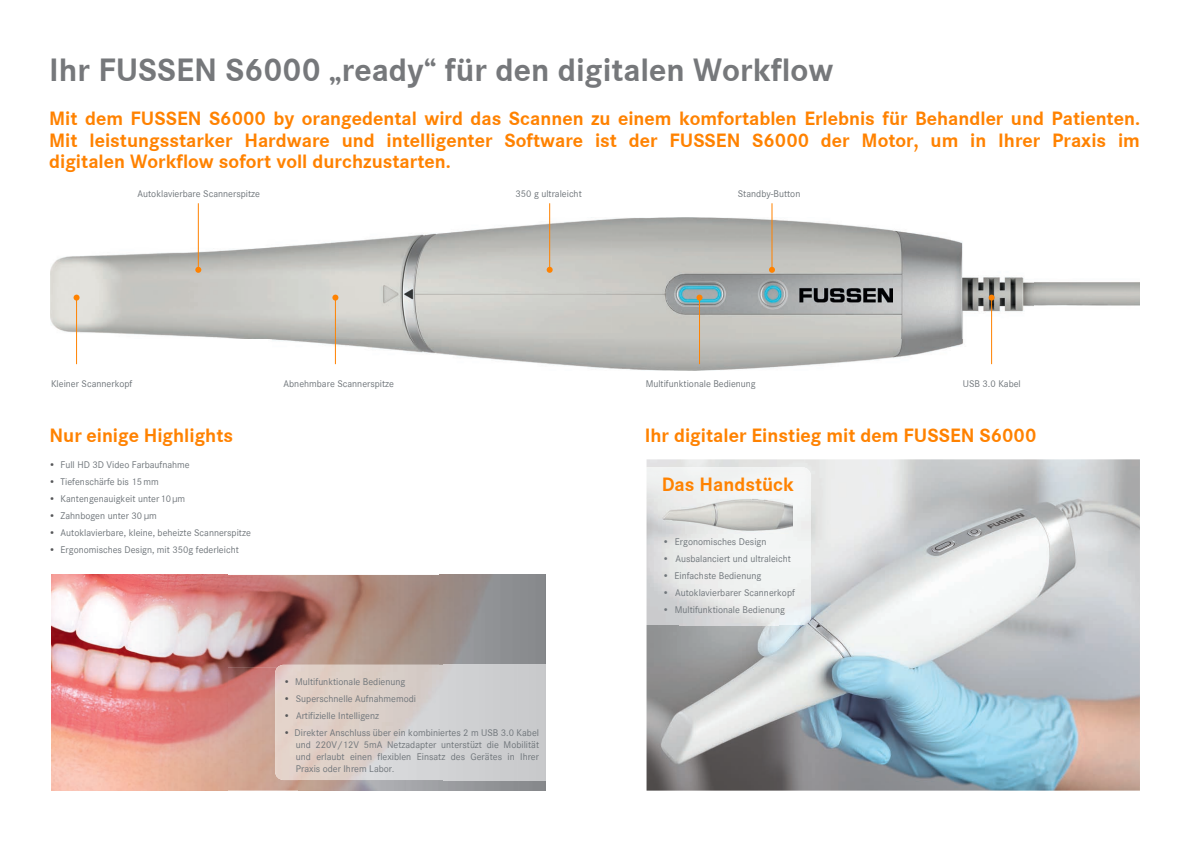
<style>
.page{position:relative;width:1191px;height:842px;background:#fff}
.page>*{position:absolute;margin:0;border:0;box-sizing:border-box;transform-origin:0 0}
.t1{font:33.5px "Corporate S Bold";color:#76787b}
.t2{font:20px/21.5px "Corporate S Bold";color:#ff8200;text-align:justify}
.t3{font:10px/12px "Corporate S Regular";color:#6f757a;text-align:justify}
.s1{color:#57585a}
.s2{font-family:"Corporate S Demi";font-size:8px}
</style>
<div class="page">
<img style="left:50px;top:218px;width:1090px;height:153px">
<hr style="left:76px;top:298px;width:1px;height:66px;background:#ff8200">
<svg style="left:74px;top:295px;width:6px;height:6px"></svg>
<hr style="left:335px;top:298px;width:1px;height:66px;background:#ff8200">
<svg style="left:332px;top:295px;width:6px;height:6px"></svg>
<hr style="left:198px;top:203px;width:1px;height:67px;background:#ff8200">
<svg style="left:195px;top:267px;width:6px;height:6px"></svg>
<hr style="left:549px;top:203px;width:1px;height:67px;background:#ff8200">
<svg style="left:546px;top:267px;width:6px;height:6px"></svg>
<hr style="left:771px;top:203px;width:1px;height:67px;background:#ff8200">
<svg style="left:769px;top:267px;width:6px;height:6px"></svg>
<hr style="left:699px;top:298px;width:1px;height:66px;background:#ff8200">
<svg style="left:696px;top:295px;width:6px;height:6px"></svg>
<hr style="left:991px;top:298px;width:1px;height:66px;background:#ff8200">
<svg style="left:988px;top:295px;width:6px;height:6px"></svg>
<img style="left:646px;top:459px;width:494px;height:332px">
<div style="left:646px;top:467px;width:165px;height:32px;background:#f1f3f2"></div>
<img style="left:646px;top:499px;width:33px;height:126px">
<div style="left:778px;top:499px;width:33px;height:126px;background:#f1f4f3"></div>
<img style="left:679px;top:534px;width:99px;height:91px">
<img style="left:658px;top:496px;width:134px;height:38px">
<img style="left:52px;top:575px;width:176px;height:216px">
<img style="left:228px;top:575px;width:211px;height:92px">
<img style="left:228px;top:667px;width:70px;height:124px">
<svg style="left:545px;top:665px;width:1px;height:115px"></svg>
<h1 class="t1" style="left:49px;top:51px;width:786px">Ihr FUSSEN S6000 „ready“ für den digitalen Workflow</h1>
<p class="t2" style="left:49px;top:108px;width:1092px">Mit dem FUSSEN S6000 by orangedental wird das Scannen zu einem komfortablen Erlebnis für Behandler und Patienten.<br>Mit leistungsstarker Hardware und intelligenter Software ist der FUSSEN S6000 der Motor, um in Ihrer Praxis im digitalen Workflow sofort voll durchzustarten.</p>
<p class="t3" style="left:137px;top:188px;width:124px">Autoklavierbare Scannerspitze</p>
<p class="t3" style="left:515px;top:188px;width:68px">350 g ultraleicht</p>
<p class="t3" style="left:738px;top:188px;width:64px">Standby-Button</p>
<p class="t3" style="left:51px;top:377px;width:83px">Kleiner Scannerkopf</p>
<p class="t3" style="left:283px;top:377px;width:112px">Abnehmbare Scannerspitze</p>
<p class="t3" style="left:645px;top:377px;width:112px">Multifunktionale Bedienung</p>
<p class="t3" style="left:963px;top:377px;width:59px">USB 3.0 Kabel</p>
<h2 class="t2" style="left:49px;top:425px;width:185px">Nur einige Highlights</h2>
<h2 class="t2" style="left:644px;top:425px;width:393px">Ihr digitaler Einstieg mit dem FUSSEN S6000</h2>
<p class="t3" style="left:49px;top:459px;width:142px"><span class="s1">•</span> Full HD 3D Video Farbaufnahme</p>
<p class="t3" style="left:49px;top:476px;width:111px"><span class="s1">•</span> Tiefenschärfe bis 15mm</p>
<p class="t3" style="left:49px;top:493px;width:138px"><span class="s1">•</span> Kantengenauigkeit unter 10 µm</p>
<p class="t3" style="left:49px;top:510px;width:109px"><span class="s1">•</span> Zahnbogen unter 30 µm</p>
<p class="t3" style="left:49px;top:527px;width:203px"><span class="s1">•</span> Autoklavierbare, kleine, beheizte Scannerspitze</p>
<p class="t3" style="left:49px;top:544px;width:191px"><span class="s1">•</span> Ergonomisches Design, mit 350g federleicht</p>
<h2 class="t2" style="left:661px;top:474px;width:134px">Das Handstück</h2>
<p class="t3" style="left:662px;top:536px;width:106px">• Ergonomisches Design</p>
<p class="t3" style="left:662px;top:553px;width:130px">• Ausbalanciert und ultraleicht</p>
<p class="t3" style="left:662px;top:570px;width:100px">• Einfachste Bedienung</p>
<p class="t3" style="left:662px;top:587px;width:134px">• Autoklavierbarer Scannerkopf</p>
<p class="t3" style="left:662px;top:604px;width:124px">• Multifunktionale Bedienung</p>
<p class="t3" style="left:283px;top:676px;width:123px"><span class="s1">•</span> Multifunktionale Bedienung</p>
<p class="t3" style="left:283px;top:693px;width:134px"><span class="s1">•</span> Superschnelle Aufnahmemodi</p>
<p class="t3" style="left:283px;top:710px;width:97px"><span class="s1">•</span> Artifizielle Intelligenz</p>
<p class="t3" style="left:296px;top:727px;width:245px;text-indent:-12px"><span class="s1">•</span> Direkter Anschluss über ein kombiniertes 2 m USB 3.0 Kabel und 220V/12V 5mA Netzadapter unterstüzt die Mobilität und erlaubt einen flexiblen Einsatz des Gerätes in Ihrer Praxis oder Ihrem Labor<span class="s2">.</span></p>
</div>
